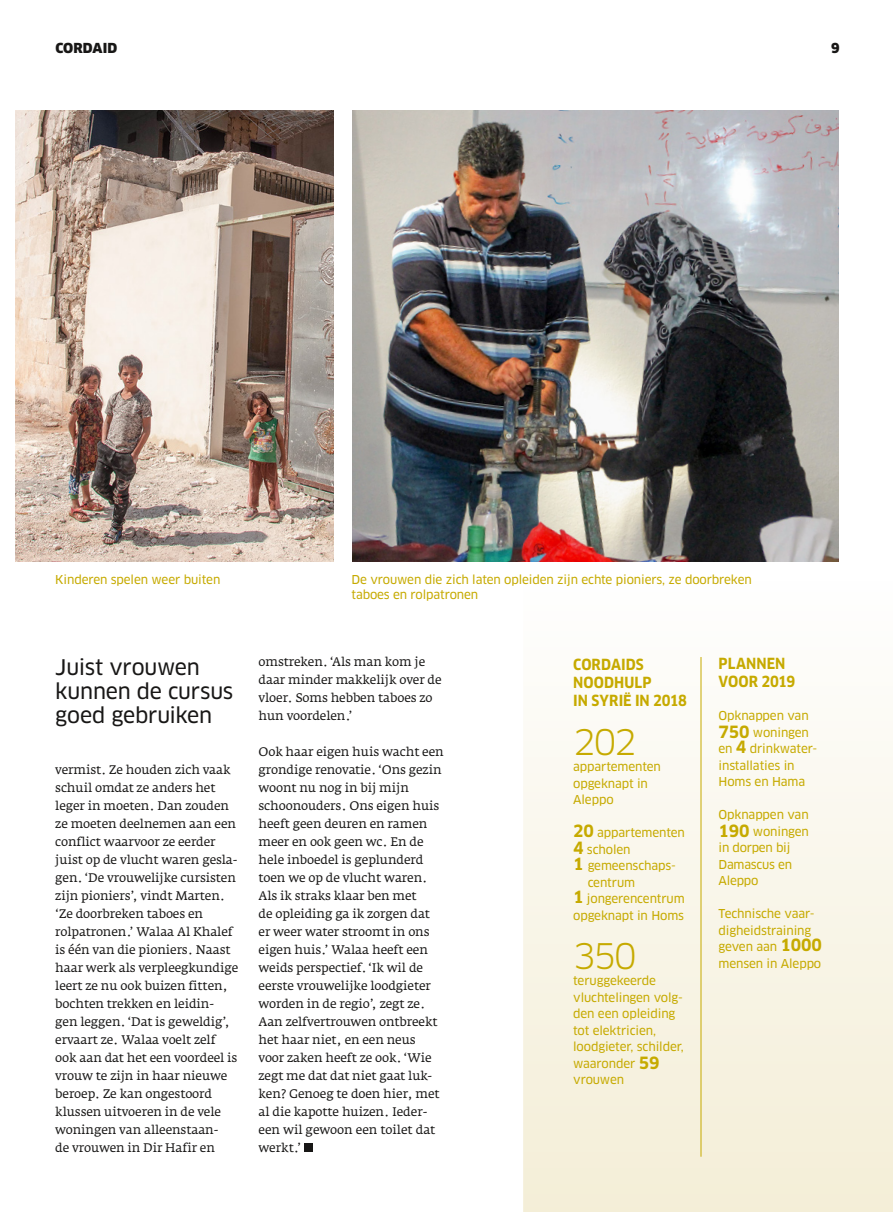
<style>
.page{position:relative;width:893px;height:1212px;background:#fff}
.page>*{position:absolute;margin:0;border:0;box-sizing:border-box;transform-origin:0 0}
.t1{font:34.5px "Clan OT";letter-spacing:-.06em;color:#c6aa00}
.t2{font:21px/24px "Clan OT News";letter-spacing:-.01em;color:#181716}
.t3{font:700 condensed 15px/18px "Clan OT";letter-spacing:.005em;color:#c6aa00}
.t4{font:900 13.5px "Clan OT";letter-spacing:.01em;color:#181716}
.t5{font:12.3px/18px "Fedra Serif A";letter-spacing:-.01em;color:#181716}
.t6{font:12px/16.5px "Clan OT News";letter-spacing:-.01em;color:#c6aa00}
.s1{font-family:"Clan OT";font-weight:700;font-size:16.5px}
</style>
<div class="page">
<div style="left:523px;top:580px;width:370px;height:632px;background:linear-gradient(to bottom,#fefefe,#f4eed6)"></div>
<div style="left:304px;top:1143px;width:9px;height:9px;background:#181716"></div>
<img style="left:15px;top:111px;width:319px;height:450px">
<img style="left:352px;top:111px;width:486px;height:450px">
<hr style="left:701px;top:657px;width:1px;height:500px;background:#c6aa00">
<p class="t4" style="left:55px;top:40px;width:63px">CORDAID</p>
<p class="t4" style="left:831px;top:40px;width:10px">9</p>
<p class="t6" style="left:55px;top:571px;width:167px">Kinderen spelen weer buiten</p>
<p class="t6" style="left:352px;top:572px;width:402px;line-height:15px">De vrouwen die zich laten opleiden zijn echte pioniers, ze doorbreken taboes en rolpatronen</p>
<h2 class="t2" style="left:55px;top:655px;width:180px">Juist vrouwen kunnen de cursus goed gebruiken</h2>
<p class="t5" style="left:55px;top:761px;width:185px">vermist. Ze houden zich vaak schuil omdat ze anders het leger in moeten. Dan zouden ze moeten deelnemen aan een conflict waarvoor ze eerder juist op de vlucht waren gesla&shy;gen. ‘De vrouwelijke cursisten zijn pioniers’, vindt Marten. ‘Ze doorbreken taboes en rolpatronen.’ Walaa Al Khalef is één van die pioniers. Naast haar werk als verpleegkundige leert ze nu ook buizen fitten, bochten trekken en leidin&shy;gen leggen. ‘Dat is geweldig’, ervaart ze. Walaa voelt zelf ook aan dat het een voordeel is vrouw te zijn in haar nieuwe beroep. Ze kan ongestoord klussen uitvoeren in de vele woningen van alleenstaan-<br>de vrouwen in Dir Hafir en</p>
<p class="t5" style="left:259px;top:653px;width:185px">omstreken. ‘Als man kom je daar minder makkelijk over de vloer. Soms hebben taboes zo hun voordelen.’</p>
<p class="t5" style="left:259px;top:743px;width:187px">Ook haar eigen huis wacht een grondige renovatie. ‘Ons gezin woont nu nog in bij mijn schoonouders. Ons eigen huis heeft geen deuren en ramen meer en ook geen wc. En de hele inboedel is geplunderd toen we op de vlucht waren.<br>Als ik straks klaar ben met<br>de opleiding ga ik zorgen dat er weer water stroomt in ons eigen huis.’ Walaa heeft een weids perspectief. ‘Ik wil de eerste vrouwelijke loodgieter worden in de regio’, zegt ze.<br>Aan zelfvertrouwen ontbreekt het haar niet, en een neus voor zaken heeft ze ook. ‘Wie zegt me dat dat niet gaat luk&shy;ken? Genoeg te doen hier, met al die kapotte huizen. Ieder&shy;een wil gewoon een toilet dat werkt.’</p>
<p class="t3" style="left:573px;top:656px;width:115px">CORDAIDS<br>NOODHULP<br>IN SYRIË IN 2018</p>
<h1 class="t1" style="left:573px;top:722px;width:65px">202</h1>
<p class="t6" style="left:573px;top:759px;width:89px">appartementen opgeknapt in<br>Aleppo</p>
<p class="t6" style="left:573px;top:825px;width:113px"><span class="s1">20</span> appartementen</p>
<p class="t6" style="left:573px;top:841px;width:59px"><span class="s1">4</span> scholen</p>
<p class="t6" style="left:573px;top:858px;width:104px"><span class="s1">1</span> gemeenschaps-</p>
<p class="t6" style="left:588px;top:874px;width:49px">centrum</p>
<p class="t6" style="left:573px;top:891px;width:113px"><span class="s1">1</span> jongerencentrum</p>
<p class="t6" style="left:573px;top:907px;width:112px">opgeknapt in Homs</p>
<h1 class="t1" style="left:573px;top:935px;width:65px">350</h1>
<p class="t6" style="left:573px;top:972px;width:112px">teruggekeerde vluchtelingen volg&shy;den een opleiding tot elektricien, loodgieter, schilder, waaronder <span class="s1">59 </span>vrouwen</p>
<p class="t3" style="left:719px;top:655px;width:78px">PLANNEN<br>VOOR 2019</p>
<p class="t6" style="left:718px;top:707px;width:99px">Opknappen van<br><span class="s1">750</span> woningen en <span class="s1">4</span> drinkwater&shy;installaties in<br>Homs en Hama</p>
<p class="t6" style="left:718px;top:806px;width:92px">Opknappen van<br><span class="s1">190</span> woningen in dorpen bij<br>Damascus en<br>Aleppo</p>
<p class="t6" style="left:718px;top:905px;width:105px">Technische vaar&shy;digheidstraining geven aan <span class="s1">1000 </span>mensen in Aleppo</p>
</div>
